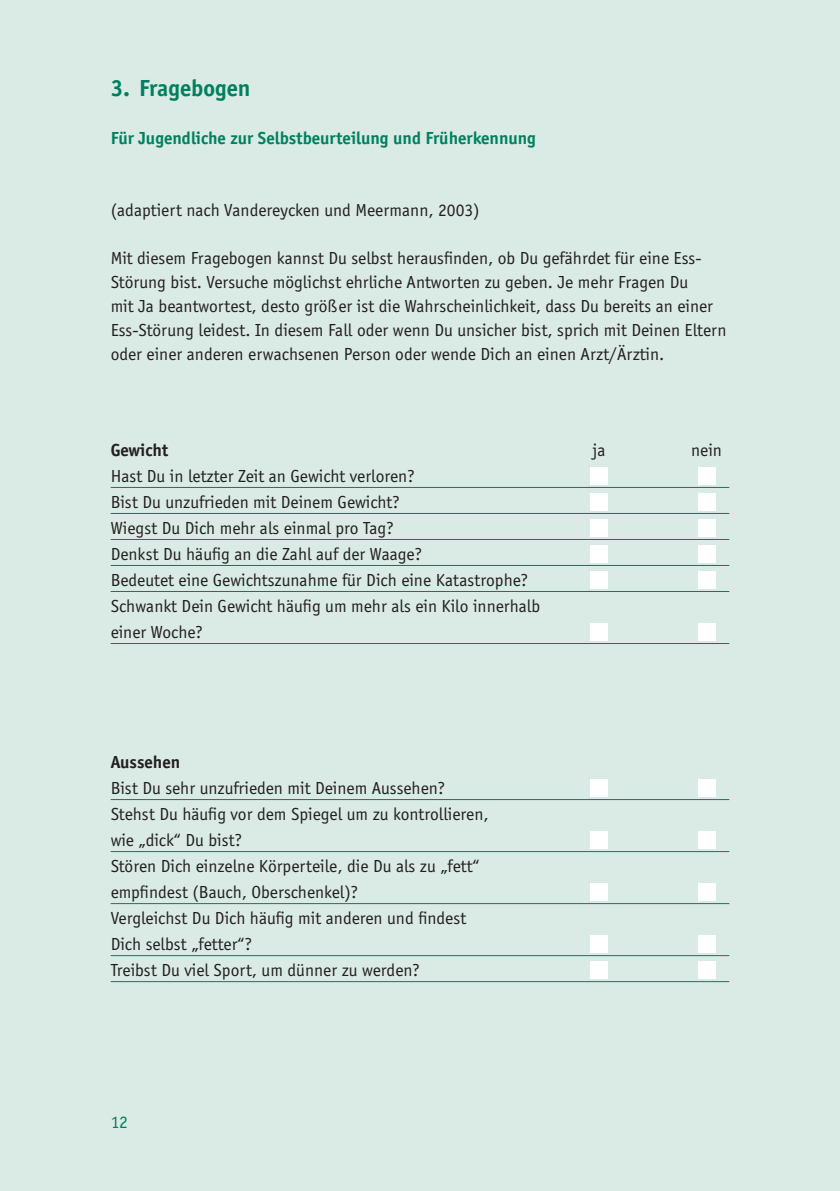
<style>
.page{position:relative;width:840px;height:1191px;background:#fff}
.page>*{position:absolute;margin:0;border:0;box-sizing:border-box;transform-origin:0 0}
.t1{font:700 24px "Officina Sans";color:#00805f}
.t2{font:18px/26px "Officina Sans";color:#231f20}
.t3{font:700 18px "Officina Sans";color:#00805f}
.t4{font:700 18px "Officina Sans";color:#231f20}
.t5{font:18px "Officina Sans";color:#00805f}
</style>
<div class="page">
<div style="left:0;top:0;width:839px;height:1191px;background:#daeae4"></div>
<hr style="left:111px;top:487px;width:618px;height:1px;background:#00805f">
<hr style="left:111px;top:513px;width:618px;height:1px;background:#00805f">
<hr style="left:111px;top:539px;width:618px;height:1px;background:#00805f">
<hr style="left:111px;top:565px;width:618px;height:1px;background:#00805f">
<hr style="left:111px;top:591px;width:618px;height:1px;background:#00805f">
<hr style="left:111px;top:643px;width:618px;height:1px;background:#00805f">
<hr style="left:111px;top:799px;width:618px;height:1px;background:#00805f">
<hr style="left:111px;top:851px;width:618px;height:1px;background:#00805f">
<hr style="left:111px;top:903px;width:618px;height:1px;background:#00805f">
<hr style="left:111px;top:955px;width:618px;height:1px;background:#00805f">
<hr style="left:111px;top:981px;width:618px;height:1px;background:#00805f">
<div style="left:590px;top:467px;width:17px;height:17px;background:#fff"></div>
<div style="left:697px;top:467px;width:17px;height:17px;background:#fff"></div>
<div style="left:590px;top:493px;width:17px;height:17px;background:#fff"></div>
<div style="left:697px;top:493px;width:17px;height:17px;background:#fff"></div>
<div style="left:590px;top:519px;width:17px;height:17px;background:#fff"></div>
<div style="left:697px;top:519px;width:17px;height:17px;background:#fff"></div>
<div style="left:590px;top:545px;width:17px;height:17px;background:#fff"></div>
<div style="left:697px;top:545px;width:17px;height:17px;background:#fff"></div>
<div style="left:590px;top:571px;width:17px;height:17px;background:#fff"></div>
<div style="left:697px;top:571px;width:17px;height:17px;background:#fff"></div>
<div style="left:590px;top:623px;width:17px;height:17px;background:#fff"></div>
<div style="left:697px;top:623px;width:17px;height:17px;background:#fff"></div>
<div style="left:590px;top:779px;width:17px;height:17px;background:#fff"></div>
<div style="left:697px;top:779px;width:17px;height:17px;background:#fff"></div>
<div style="left:590px;top:831px;width:17px;height:17px;background:#fff"></div>
<div style="left:697px;top:831px;width:17px;height:17px;background:#fff"></div>
<div style="left:590px;top:883px;width:17px;height:17px;background:#fff"></div>
<div style="left:697px;top:883px;width:17px;height:17px;background:#fff"></div>
<div style="left:590px;top:935px;width:17px;height:17px;background:#fff"></div>
<div style="left:697px;top:935px;width:17px;height:17px;background:#fff"></div>
<div style="left:590px;top:961px;width:17px;height:17px;background:#fff"></div>
<div style="left:697px;top:961px;width:17px;height:17px;background:#fff"></div>
<h1 class="t1" style="left:111px;top:79px;width:141px">3. Fragebogen</h1>
<p class="t3" style="left:111px;top:131px;width:426px">Für Jugendliche zur Selbstbeurteilung und Früherkennung</p>
<p class="t2" style="left:111px;top:198px;width:370px">(adaptiert nach Vandereycken und Meermann, 2003)</p>
<p class="t2" style="left:111px;top:247px;width:617px;line-height:24px">Mit diesem Fragebogen kannst Du selbst herausfinden, ob Du gefährdet für eine Ess-Störung bist. Versuche möglichst ehrliche Antworten zu geben. Je mehr Fragen Du<br>mit Ja beantwortest, desto größer ist die Wahrscheinlichkeit, dass Du bereits an einer Ess-Störung leidest. In diesem Fall oder wenn Du unsicher bist, sprich mit Deinen Eltern oder einer anderen erwachsenen Person oder wende Dich an einen Arzt/Ärztin.</p>
<p class="t4" style="left:111px;top:443px;width:59px">Gewicht</p>
<p class="t2" style="left:592px;top:438px;width:14px">ja</p>
<p class="t2" style="left:690px;top:438px;width:32px">nein</p>
<p class="t2" style="left:111px;top:464px;width:431px">Hast Du in letzter Zeit an Gewicht verloren?<br>Bist Du unzufrieden mit Deinem Gewicht?<br>Wiegst Du Dich mehr als einmal pro Tag?<br>Denkst Du häufig an die Zahl auf der Waage?<br>Bedeutet eine Gewichtszunahme für Dich eine Katastrophe?<br>Schwankt Dein Gewicht häufig um mehr als ein Kilo innerhalb einer Woche?</p>
<p class="t4" style="left:111px;top:755px;width:71px">Aussehen</p>
<p class="t2" style="left:111px;top:776px;width:379px">Bist Du sehr unzufrieden mit Deinem Aussehen?<br>Stehst Du häufig vor dem Spiegel um zu kontrollieren, wie „dick“ Du bist?<br>Stören Dich einzelne Körperteile, die Du als zu „fett“ empfindest (Bauch, Oberschenkel)?<br>Vergleichst Du Dich häufig mit anderen und findest Dich selbst „fetter“?<br>Treibst Du viel Sport, um dünner zu werden?</p>
<p class="t5" style="left:111px;top:1115px;width:19px">12</p>
</div>
